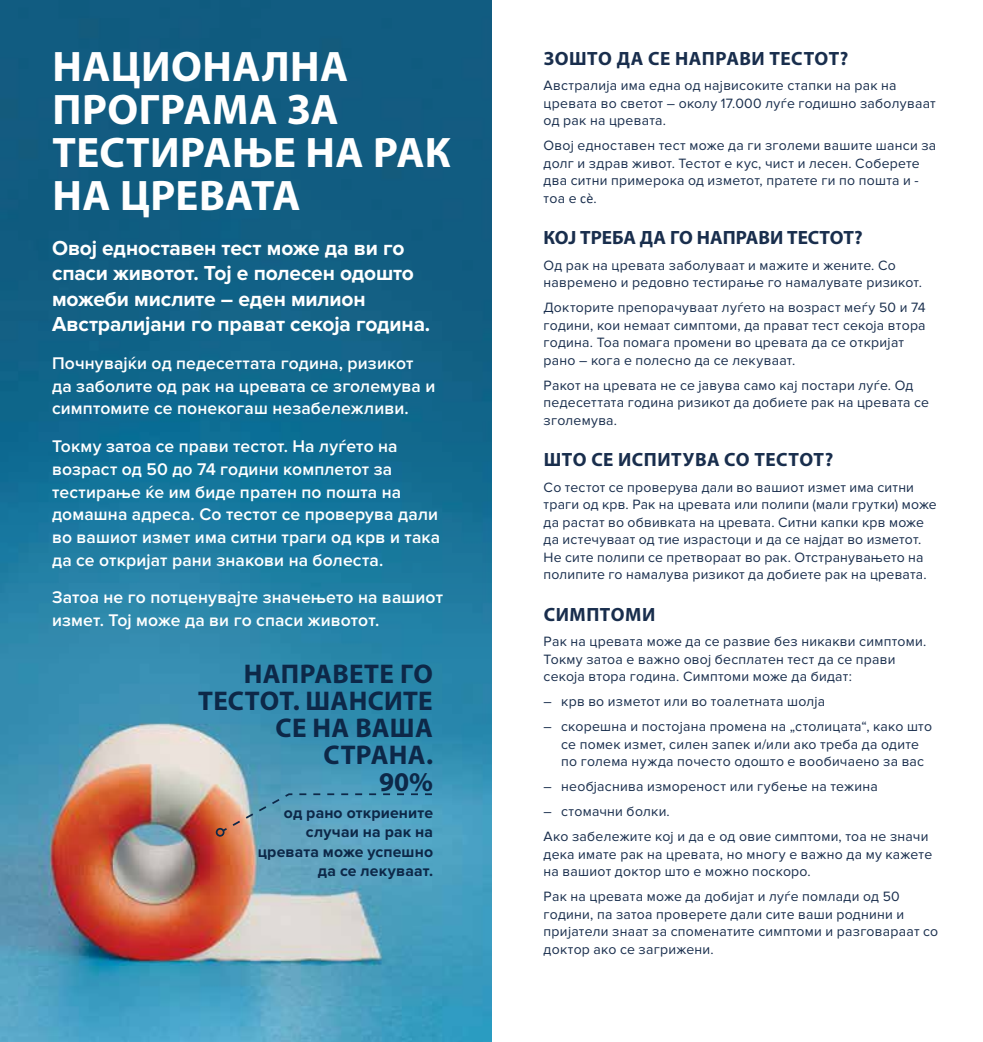
<style>
.page{position:relative;width:983px;height:1042px;background:#fff}
.page>*{position:absolute;margin:0;border:0;box-sizing:border-box;transform-origin:0 0}
.t1{font:700 42.88px/42.9px "Myriad Pro";letter-spacing:.01em;color:#fff}
.t2{font:700 27.12px/27.1px "Myriad Pro";letter-spacing:.01em;color:#0d2848;text-align:right}
.t3{font:700 21px/25.4px "Proxima Nova";letter-spacing:-.01em;color:#fff}
.t4{font:700 19.25px "Myriad Pro";letter-spacing:.02em;color:#192e4d}
.t5{font:700 19.25px "Myriad Pro";letter-spacing:-.005em;color:#192e4d}
.t6{font:600 17.5px/22.8px "Proxima Nova";letter-spacing:.005em;color:#fff}
.t7{font:700 15.75px/19.2px "Proxima Nova";letter-spacing:.01em;color:#0d2848;text-align:right}
.t8{font:14px/17.5px "Proxima Nova";letter-spacing:.02em;color:#192e4d}
.s1{font-family:"Calibri"}
</style>
<div class="page">
<img style="left:0;top:662px;width:491px;height:380px">
<svg style="left:0;top:0;width:491px;height:662px;background:#15688d"></svg>
<svg style="left:425px;top:793px;width:7px;height:2px"></svg>
<svg style="left:411px;top:793px;width:7px;height:2px"></svg>
<svg style="left:397px;top:793px;width:7px;height:2px"></svg>
<svg style="left:383px;top:793px;width:7px;height:2px"></svg>
<svg style="left:369px;top:793px;width:7px;height:2px"></svg>
<svg style="left:355px;top:793px;width:7px;height:2px"></svg>
<svg style="left:341px;top:793px;width:7px;height:2px"></svg>
<svg style="left:327px;top:793px;width:7px;height:2px"></svg>
<svg style="left:313px;top:793px;width:7px;height:2px"></svg>
<svg style="left:299px;top:793px;width:7px;height:2px"></svg>
<svg style="left:216px;top:793px;width:76px;height:43px;background:#959e9f"></svg>
<h1 class="t1" style="left:53px;top:44px;width:399px">НАЦИОНАЛНА<br>ПРОГРАМА ЗА<br>ТЕСТИРАЊЕ НА РАК<br>НА ЦРЕВАТА</h1>
<h3 class="t3" style="left:52px;top:236px;width:379px">Овој едноставен тест може да ви го спаси животот. Тој е полесен одошто можеби мислите – еден милион Австралијани го прават секоја година.</h3>
<p class="t6" style="left:52px;top:352px;width:384px">Почнувајќи од педесеттата година, ризикот да заболите од рак на цревата се зголемува и симптомите се понекогаш незабележливи.</p>
<p class="t6" style="left:52px;top:435px;width:389px">Токму затоа се прави тестот. На луѓето на возраст од 50 до 74 години комплетот за тестирање ќе им биде пратен по пошта на домашна адреса. Со тестот се проверува дали во вашиот измет има ситни траги од крв и така да се откријат рани знакови на болеста.</p>
<p class="t6" style="left:52px;top:586px;width:392px">Затоа не го потценувајте значењето на вашиот измет. Tој може да ви го спаси животот.</p>
<h2 class="t2" style="left:198px;top:659px;width:236px">НАПРАВЕТЕ ГО<br>ТЕСТОТ. ШАНСИТЕ<br>СЕ НА ВАША<br>СТРАНА.<br>90%</h2>
<p class="t7" style="left:257px;top:803px;width:177px">од рано откриените случаи на рак на цревата може успешно да се лекуваат.</p>
<h3 class="t4" style="left:543px;top:46px;width:306px">ЗОШТО ДА СЕ НАПРАВИ ТЕСТОТ?</h3>
<p class="t8" style="left:543px;top:77px;width:393px">Австралија има една од највисоките стапки на рак на цревата во светот – околу 17.000 луѓе годишно заболуваат од рак на цревата.</p>
<p class="t8" style="left:543px;top:137px;width:394px">Овој едноставен тест може да ги зголеми вашите шанси за долг и здрав живот. Тестот е кус, чист и лесен. Соберете два ситни примерока од изметот, пратете ги по пошта и - тоа е <span class="s1">сѐ</span>.</p>
<h3 class="t5" style="left:543px;top:225px;width:321px">КОЈ ТРЕБА ДА ГО НАПРАВИ ТЕСТОТ?</h3>
<p class="t8" style="left:543px;top:256px;width:380px">Од рак на цревата заболуваат и мажите и жените. Со навремено и редовно тестирање го намалувате ризикот.</p>
<p class="t8" style="left:543px;top:299px;width:383px">Докторите препорачуваат луѓето на возраст меѓу 50 и 74 години, кои немаат симптоми, да прават тест секоја втора година. Тоа помага промени во цревата да се откријат рано – кога е полесно да се лекуваат.</p>
<p class="t8" style="left:543px;top:376px;width:387px">Ракот на цревата не се јавува само кај постари луѓе. Од педесеттата година ризикот да добиете рак на цревата се зголемува.</p>
<h3 class="t4" style="left:543px;top:447px;width:291px">ШТО СЕ ИСПИТУВА СО ТЕСТОТ?</h3>
<p class="t8" style="left:543px;top:478px;width:394px">Со тестот се проверува дали во вашиот измет има ситни траги од крв. Рак на цревата или полипи (мали грутки) може да растат во обвивката на цревата. Ситни капки крв може да истечуваат од тие израстоци и да се најдат во изметот.<br>Не сите полипи се претвораат во рак. Отстранувањето на полипите го намалува ризикот да добиете рак на цревата.</p>
<h3 class="t4" style="left:543px;top:602px;width:113px">СИМПТОМИ</h3>
<p class="t8" style="left:543px;top:633px;width:384px">Рак на цревата може да се развие без никакви симптоми.<br>Токму затоа е важно овој бесплатен тест да се прави секоја втора година. Симптоми може да бидат:</p>
<p class="t8" style="left:543px;top:693px;width:283px">– крв во изметот или во тоалетната шолја</p>
<p class="t8" style="left:561px;top:718px;width:372px;text-indent:-18px">– скорешна и постојана промена на „столицата“, како што се помек измет, силен запек и/или ако треба да одите по голема нужда почесто одошто е вообичаено за вас</p>
<p class="t8" style="left:543px;top:778px;width:335px">– необјаснива измореност или губење на тежина</p>
<p class="t8" style="left:543px;top:799px;width:386px;line-height:25px">– стомачни болки.<br>Ако забележите кој и да е од овие симптоми, тоа не значи</p>
<p class="t8" style="left:543px;top:845px;width:390px">дека имате рак на цревата, но многу е важно да му кажете на вашиот доктор што е можно поскоро.</p>
<p class="t8" style="left:543px;top:888px;width:396px">Рак на цревата може да добијат и луѓе помлади од 50 години, па затоа проверете дали сите ваши роднини и пријатели знаат за споменатите симптоми и разговараат со доктор ако се загрижени.</p>
</div>
